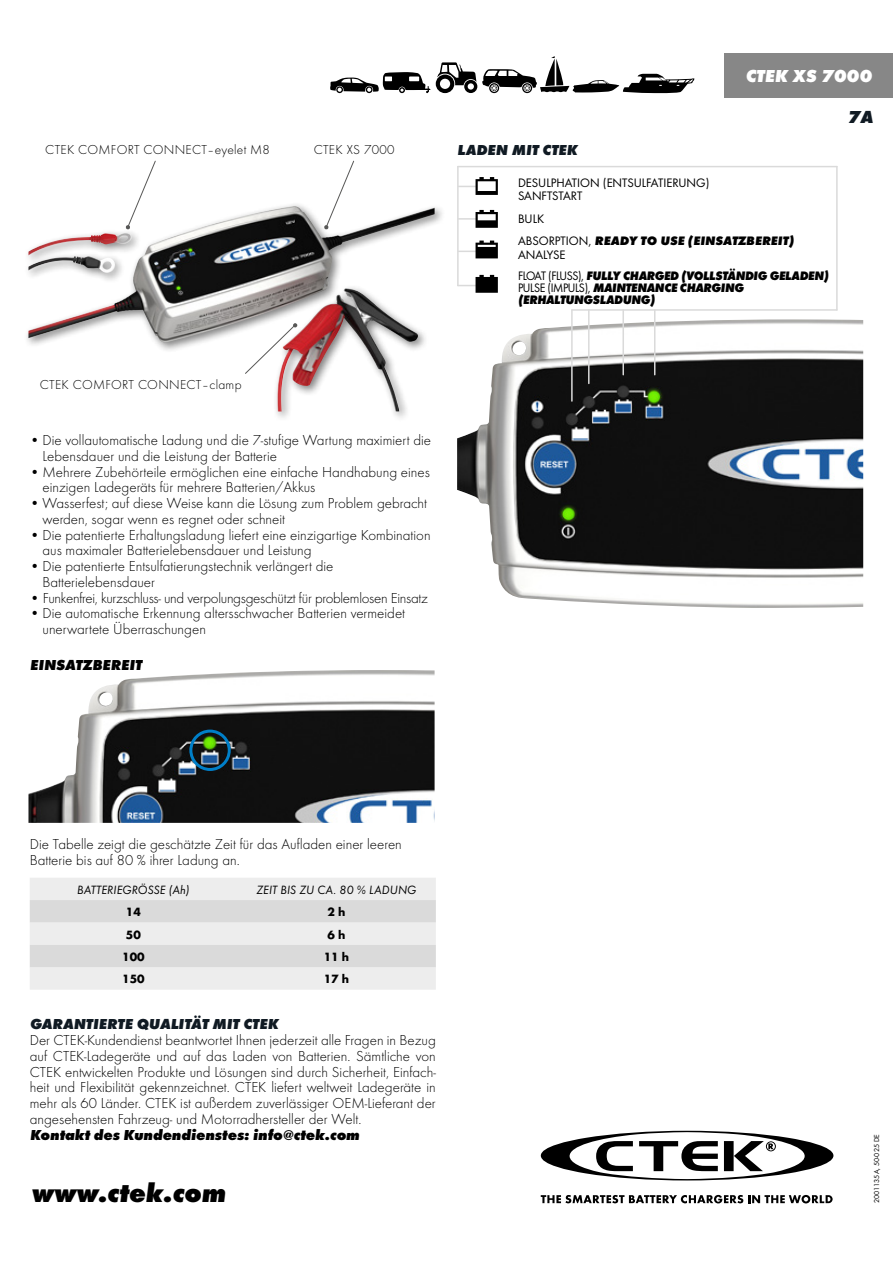
<style>
.page{position:relative;width:893px;height:1263px;background:#fff}
.page>*{position:absolute;margin:0;border:0;box-sizing:border-box;transform-origin:0 0}
.t1{font:italic 700 expanded 27px "Futura";color:#000}
.t2{font:italic 700 expanded 18px "Futura";color:#fff}
.t3{font:italic 700 expanded 18px "Futura";color:#101a23}
.t4{font:300 15px/15.8px "Futura";color:#000}
.t5{font:300 15px "Futura";letter-spacing:-.02em;color:#000}
.t6{font:italic 700 expanded 15px "Futura";color:#000}
.t7{font:italic 700 expanded 15px "Futura";color:#101a23}
.t8{font:300 13.5px "Futura";letter-spacing:.02em;color:#000}
.t9{font:italic 700 expanded 12.75px/12px "Futura";letter-spacing:-.03em;color:#000;scale:.94 1}
.t10{font:12.75px/13.5px "Futura Boo";color:#000}
.t11{font:italic 700 expanded 12.75px "Futura";color:#000}
.t12{font:12.45px "Futura Boo Obl";color:#000}
.t13{font:700 12.45px "Futura";color:#000}
.t14{font:7.5px "Futura Boo";color:#000}
.s1{font-family:"Futura Boo";font-weight:400;font-style:normal;font-stretch:normal}
</style>
<div class="page">
<img style="left:457px;top:319px;width:406px;height:289px">
<div style="left:23px;top:201px;width:423px;height:221px;background:#000;opacity:.5"></div>
<img style="left:28px;top:208px;width:407px;height:135px">
<svg style="left:541px;top:1131px;width:292px;height:49px"></svg>
<svg style="left:541px;top:1195px;width:292px;height:8px"></svg>
<hr style="left:458px;top:166px;width:379px;height:1px;background:#dadada">
<hr style="left:572px;top:309px;width:265px;height:2px;background:#dadada">
<hr style="left:457px;top:167px;width:2px;height:119px;background:#dadada">
<svg style="left:458px;top:210px;width:40px;height:18px"></svg>
<svg style="left:458px;top:241px;width:40px;height:17px"></svg>
<svg style="left:458px;top:275px;width:40px;height:18px"></svg>
<svg style="left:458px;top:177px;width:40px;height:18px"></svg>
<div style="left:724px;top:53px;width:169px;height:45px;background:#878787"></div>
<hr style="left:622px;top:310px;width:2px;height:65px;background:#dadada">
<hr style="left:836px;top:167px;width:2px;height:143px;background:#dadada">
<hr style="left:588px;top:310px;width:2px;height:73px;background:#dadada">
<hr style="left:571px;top:310px;width:2px;height:91px;background:#dadada">
<svg style="left:324px;top:160px;width:31px;height:70px"></svg>
<svg style="left:126px;top:160px;width:30px;height:70px"></svg>
<svg style="left:244px;top:323px;width:53px;height:51px"></svg>
<svg style="left:330px;top:72px;width:100px;height:21px"></svg>
<svg style="left:436px;top:56px;width:259px;height:37px"></svg>
<hr style="left:654px;top:310px;width:1px;height:65px;background:#dadada">
<img style="left:28px;top:670px;width:407px;height:153px">
<div style="left:189px;top:730px;width:42px;height:41px;border:3px solid #007fc8;border-radius:50%"></div>
<div style="left:30px;top:878px;width:406px;height:112px;background:#ededed"></div>
<svg style="left:30px;top:900px;width:406px;height:67px;background:#e0e0e0"></svg>
<p class="t8" style="left:45px;top:142px;width:226px">CTEK COMFORT CONNECT–eyelet M8</p>
<p class="t8" style="left:314px;top:142px;width:82px">CTEK XS 7000</p>
<p class="t2" style="left:745px;top:65px;width:128px">CTEK XS 7000</p>
<p class="t7" style="left:457px;top:141px;width:122px">LADEN MIT CTEK</p>
<p class="t10" style="left:518px;top:176px;width:193px">DESULPHATION (ENTSULFATIERUNG)<br>SANFTSTART</p>
<p class="t10" style="left:518px;top:212px;width:28px">BULK</p>
<p class="t11" style="left:518px;top:233px;width:277px"><span class="s1">ABSORPTION,</span> READY TO USE (EINSATZBEREIT)</p>
<p class="t10" style="left:518px;top:248px;width:49px">ANALYSE</p>
<p class="t9" style="left:518px;top:269px;width:332px"><span class="s1">FLOAT (FLUSS),</span> FULLY CHARGED (VOLLSTÄNDIG GELADEN)<br><span class="s1">PULSE (IMPULS),</span> MAINTENANCE CHARGING (ERHALTUNGSLADUNG)</p>
<p class="t3" style="left:847px;top:106px;width:27px">7A</p>
<p class="t8" style="left:40px;top:376px;width:203px">CTEK COMFORT CONNECT–clamp</p>
<p class="t4" style="left:43px;top:432px;width:390px;text-indent:-13px">• Die vollautomatische Ladung und die 7-stufige Wartung maximiert die<br>Lebensdauer und die Leistung der Batterie</p>
<p class="t4" style="left:43px;top:464px;width:389px;text-indent:-13px">• Mehrere Zubehörteile ermöglichen eine einfache Handhabung eines einzigen Ladegeräts für mehrere Batterien/Akkus</p>
<p class="t4" style="left:43px;top:495px;width:386px;text-indent:-13px">• Wasserfest; auf diese Weise kann die Lösung zum Problem gebracht werden, sogar wenn es regnet oder schneit</p>
<p class="t4" style="left:43px;top:527px;width:390px;text-indent:-13px">• Die patentierte Erhaltungsladung liefert eine einzigartige Kombination aus maximaler Batterielebensdauer und Leistung</p>
<p class="t4" style="left:43px;top:558px;width:292px;text-indent:-13px">• Die patentierte Entsulfatierungstechnik verlängert die<br>Batterielebensdauer</p>
<p class="t5" style="left:30px;top:589px;width:400px">• Funkenfrei, kurzschluss- und verpolungsgeschützt für problemlosen Einsatz</p>
<p class="t4" style="left:43px;top:605px;width:364px;text-indent:-13px">• Die automatische Erkennung altersschwacher Batterien vermeidet unerwartete Überraschungen</p>
<p class="t6" style="left:30px;top:656px;width:114px">EINSATZBEREIT</p>
<p class="t4" style="left:30px;top:836px;width:374px">Die Tabelle zeigt die geschätzte Zeit für das Aufladen einer leeren<br>Batterie bis auf 80 % ihrer Ladung an.</p>
<p class="t12" style="left:77px;top:882px;width:114px">BATTERIEGRÖSSE (Ah)</p>
<p class="t12" style="left:256px;top:882px;width:162px">ZEIT BIS ZU CA. 80 % LADUNG</p>
<p class="t13" style="left:126px;top:904px;width:16px">14</p>
<p class="t13" style="left:327px;top:904px;width:19px">2 h</p>
<p class="t13" style="left:126px;top:927px;width:16px">50</p>
<p class="t13" style="left:327px;top:927px;width:19px">6 h</p>
<p class="t13" style="left:122px;top:949px;width:24px">100</p>
<p class="t13" style="left:324px;top:949px;width:27px">11 h</p>
<p class="t13" style="left:122px;top:971px;width:24px">150</p>
<p class="t13" style="left:324px;top:971px;width:27px">17 h</p>
<p class="t7" style="left:30px;top:1015px;width:250px">GARANTIERTE QUALITÄT MIT CTEK</p>
<p class="t4" style="left:30px;top:1032px;width:408px;text-align:justify">Der CTEK-Kundendienst beantwortet Ihnen jederzeit alle Fragen in Bezug auf CTEK-Ladegeräte und auf das Laden von Batterien. Sämtliche von CTEK entwickelten Produkte und Lösungen sind durch Sicherheit, Einfach&shy;heit und Flexibilität gekennzeichnet. CTEK liefert weltweit Ladegeräte in mehr als 60 Länder. CTEK ist außerdem zuverlässiger OEM-Lieferant der angesehensten Fahrzeug- und Motorradhersteller der Welt.</p>
<p class="t6" style="left:30px;top:1125px;width:331px">Kontakt des Kundendienstes: info@ctek.com</p>
<h1 class="t1" style="left:31px;top:1177px;width:196px">www.ctek.com</h1>
<p class="t14" style="left:872px;top:1203px;width:71px;rotate:-90deg">2001135A, 50-025 DE</p>
</div>
